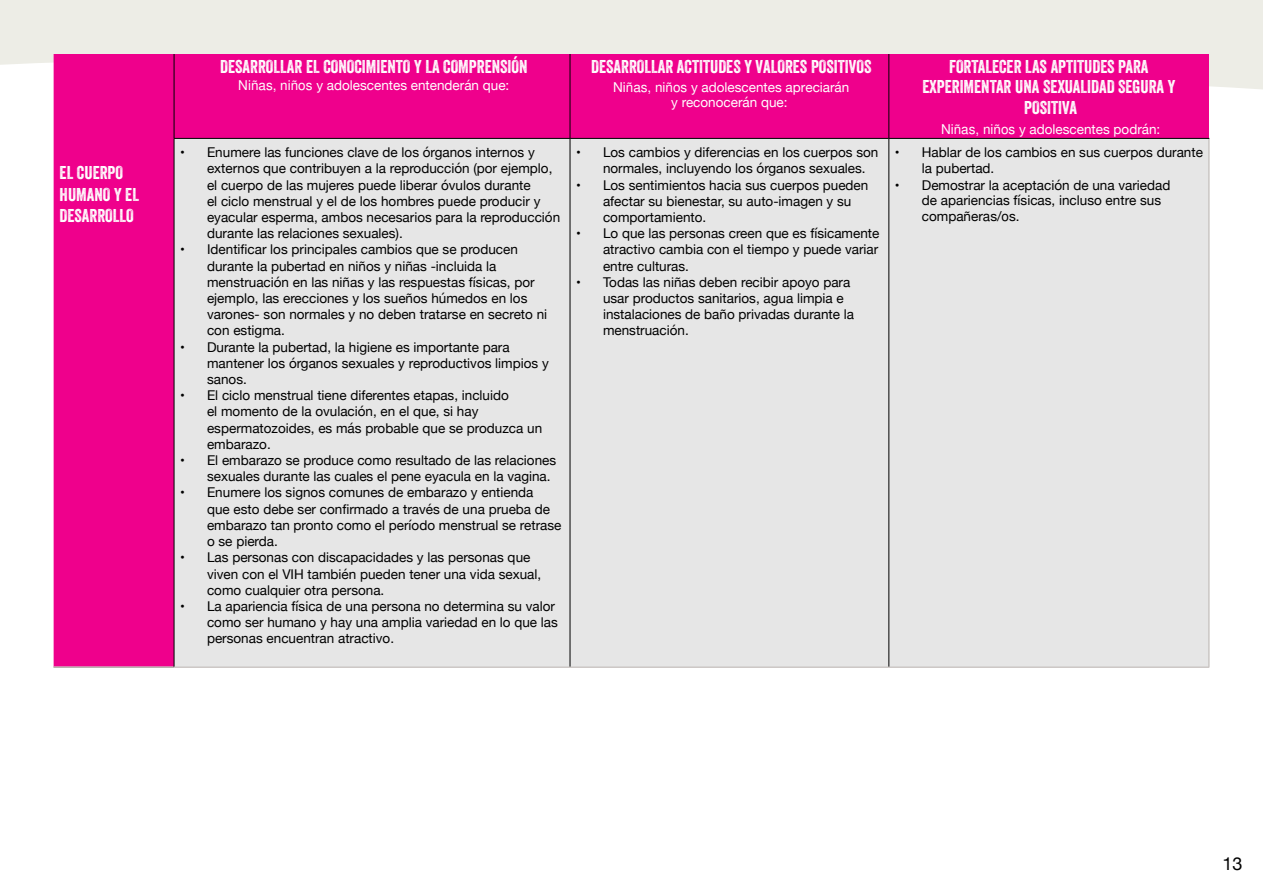
<style>
.page{position:relative;width:1263px;height:893px;background:#fff}
.page>*{position:absolute;margin:0;border:0;box-sizing:border-box;transform-origin:0 0}
.t1{font:18px/20.2px "Veneer";color:#fff;text-align:center}
.t2{font:18px "Helvetica Neue";color:#000}
.t3{font:13.5px/16.2px "Helvetica Neue";color:#000}
.t4{font:13.5px/14.7px "Helvetica Neue";color:#fff;text-align:center}
.s1{font-family:"Free Sans"}
</style>
<div class="page">
<div style="left:0;top:0;width:1263px;height:89px;background:#edede6"></div>
<div style="left:54px;top:54px;width:1155px;height:613px;background:#ef008c"></div>
<div style="left:175px;top:139px;width:1033px;height:528px;background:#e6e6e6"></div>
<hr style="left:54px;top:667px;width:120px;height:1px;background:#b9b2af">
<hr style="left:174px;top:139px;width:1px;height:528px;background:#000">
<hr style="left:570px;top:139px;width:1px;height:528px;background:#000">
<hr style="left:888px;top:139px;width:1px;height:528px;background:#000">
<hr style="left:1208px;top:139px;width:1px;height:528px;background:#b9b2af">
<hr style="left:174px;top:667px;width:396px;height:1px;background:#b9b2af">
<hr style="left:570px;top:667px;width:319px;height:1px;background:#b9b2af">
<hr style="left:889px;top:667px;width:320px;height:1px;background:#b9b2af">
<hr style="left:174px;top:54px;width:1px;height:84px;background:#000">
<hr style="left:570px;top:54px;width:1px;height:84px;background:#000">
<hr style="left:888px;top:54px;width:1px;height:84px;background:#000">
<hr style="left:174px;top:138px;width:396px;height:1px;background:#000">
<hr style="left:570px;top:138px;width:319px;height:1px;background:#000">
<hr style="left:889px;top:138px;width:320px;height:1px;background:#000">
<h1 class="t1" style="left:60px;top:162px;width:81px;line-height:21.6px;text-align:left">EL CUERPO<br>HUMANO Y EL<br>DESARROLLO</h1>
<h1 class="t1" style="left:220px;top:56px;width:309px">DESARROLLAR EL CONOCIMIENTO Y LA COMPRENSIÓN</h1>
<p class="t4" style="left:238px;top:79px;width:273px"><span class="s1">Niñas, niños</span> y adolescentes entenderán que:</p>
<p class="t3" style="left:207px;top:145px;width:355px;text-indent:-27px">• Enumere las funciones clave de los órganos internos y externos que contribuyen a la reproducción (por ejemplo, el cuerpo de las mujeres puede liberar óvulos durante<br>el ciclo menstrual y el de los hombres puede producir y eyacular esperma, ambos necesarios para la reproducción durante las relaciones sexuales).</p>
<p class="t3" style="left:207px;top:242px;width:342px;text-indent:-27px">• Identificar los principales cambios que se producen durante la pubertad en niños y niñas -incluida la menstruación en las niñas y las respuestas físicas, por ejemplo, las erecciones y los sueños húmedos en los varones- son normales y no deben tratarse en secreto ni con estigma.</p>
<p class="t3" style="left:207px;top:340px;width:343px;text-indent:-27px">• Durante la pubertad, la higiene es importante para mantener los órganos sexuales y reproductivos limpios y sanos.</p>
<p class="t3" style="left:207px;top:388px;width:337px;text-indent:-27px">• El ciclo menstrual tiene diferentes etapas, incluido<br>el momento de la ovulación, en el que, si hay espermatozoides, es más probable que se produzca un embarazo.</p>
<p class="t3" style="left:207px;top:453px;width:351px;text-indent:-27px">• El embarazo se produce como resultado de las relaciones sexuales durante las cuales el pene eyacula en la vagina.</p>
<p class="t3" style="left:207px;top:485px;width:356px;text-indent:-27px">• Enumere los signos comunes de embarazo y entienda<br>que esto debe ser confirmado a través de una prueba de embarazo tan pronto como el período menstrual se retrase o se pierda.</p>
<p class="t3" style="left:207px;top:550px;width:336px;text-indent:-27px">• Las personas con discapacidades y las personas que viven con el VIH también pueden tener una vida sexual, como cualquier otra persona.</p>
<p class="t3" style="left:207px;top:599px;width:352px;text-indent:-27px">• La apariencia física de una persona no determina su valor como ser humano y hay una amplia variedad en lo que las personas encuentran atractivo.</p>
<h1 class="t1" style="left:591px;top:56px;width:282px">DESARROLLAR ACTITUDES Y VALORES POSITIVOS</h1>
<p class="t4" style="left:613px;top:81px;width:238px"><span class="s1">Niñas, niños</span> y adolescentes apreciarán y reconocerán que:</p>
<p class="t3" style="left:603px;top:145px;width:277px;text-indent:-27px">• Los cambios y diferencias en los cuerpos son normales, incluyendo los órganos sexuales.</p>
<p class="t3" style="left:603px;top:178px;width:267px;text-indent:-27px">• Los sentimientos hacia sus cuerpos pueden afectar su bienestar, su auto-imagen y su comportamiento.</p>
<p class="t3" style="left:603px;top:226px;width:278px;text-align:justify;text-indent:-27px">• Lo que las personas creen que es físicamente atractivo cambia con el tiempo y puede variar entre culturas.</p>
<p class="t3" style="left:603px;top:275px;width:253px;text-indent:-27px">• Todas las niñas deben recibir apoyo para usar productos sanitarios, agua limpia e instalaciones de baño privadas durante la menstruación.</p>
<h1 class="t1" style="left:922px;top:56px;width:255px">FORTALECER LAS APTITUDES PARA<br>EXPERIMENTAR UNA SEXUALIDAD SEGURA Y<br>POSITIVA</h1>
<p class="t4" style="left:941px;top:122px;width:221px"><span class="s1">Niñas, niños</span> y adolescentes podrán:</p>
<p class="t3" style="left:922px;top:145px;width:283px;text-indent:-27px">• Hablar de los cambios en sus cuerpos durante la pubertad.</p>
<p class="t3" style="left:922px;top:178px;width:250px;line-height:15.8px;text-indent:-27px">• Demostrar la aceptación de una variedad de apariencias físicas, incluso entre sus compañer<span class="s1">a</span>s/<span class="s1">o</span>s.</p>
<h1 class="t2" style="left:1222px;top:851px;width:22px">13</h1>
</div>
